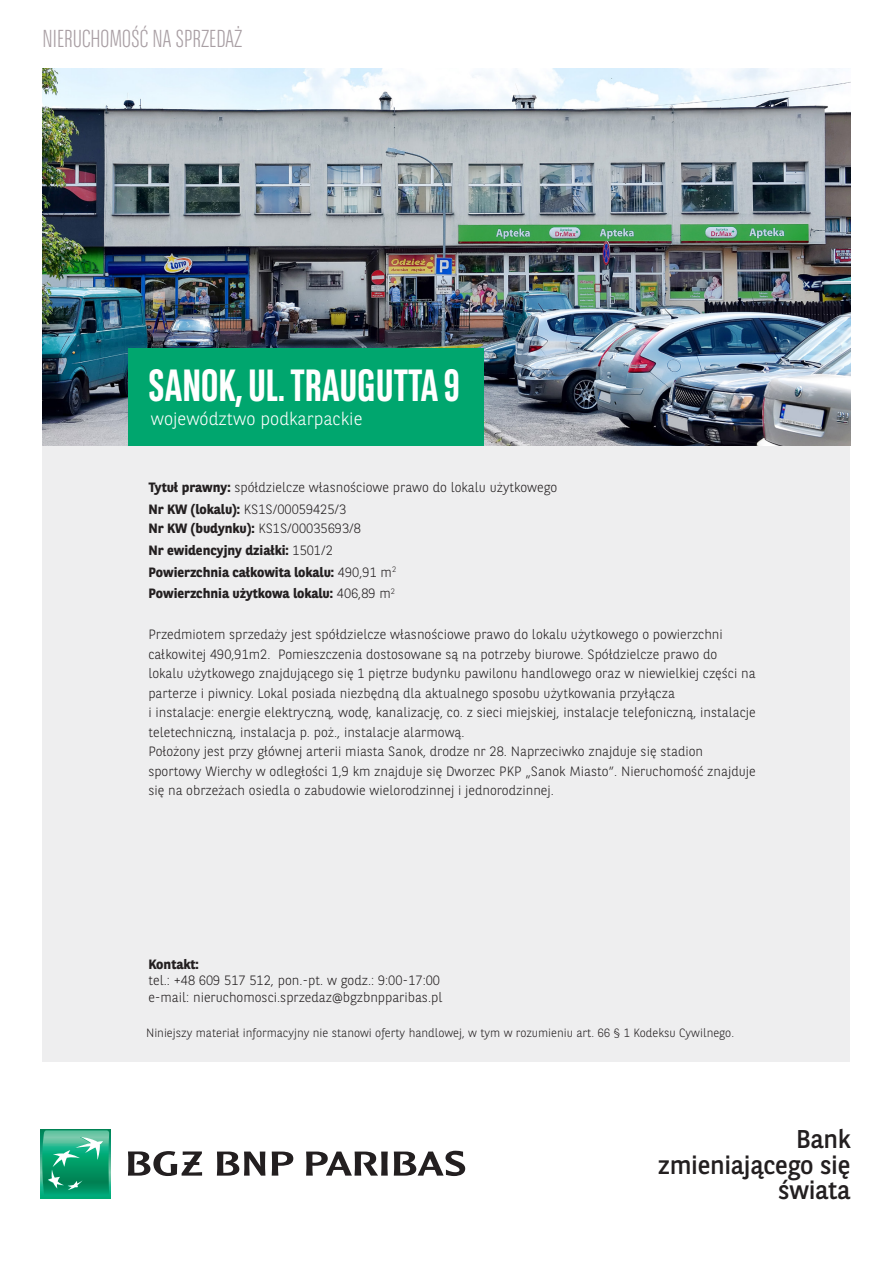
<style>
.page{position:relative;width:893px;height:1263px;background:#fff}
.page>*{position:absolute;margin:0;border:0;box-sizing:border-box;transform-origin:0 0}
.t1{font:700 45px "BNPP Sans Condensed";color:#fff}
.t2{font:25.65px/25.7px "BNPP Sans";letter-spacing:-.01em;color:#231f20;text-align:right}
.t3{font:300 24.45px "BNPP Sans Condensed";color:#a89ea3}
.t4{font:300 18px "BNPP Sans";color:#fff}
.t5{font:300 13.5px/19.5px "BNPP Sans";color:#231f20}
.t6{font:700 13.5px "BNPP Sans";color:#231f20}
.t7{font:300 12px "BNPP Sans";color:#231f20}
.s1{font-weight:700}
.s2{font-weight:300}
</style>
<div class="page">
<div style="left:43px;top:68px;width:807px;height:994px;background:#eeeeef"></div>
<img style="left:43px;top:68px;width:807px;height:377px">
<div style="left:128px;top:348px;width:356px;height:97px;background:#00a66e"></div>
<svg style="left:41px;top:1129px;width:70px;height:70px"></svg>
<svg style="left:42px;top:1130px;width:67px;height:66px;background:#2cab82"></svg>
<svg style="left:217px;top:1151px;width:48px;height:24px"></svg>
<svg style="left:272px;top:1151px;width:21px;height:24px"></svg>
<svg style="left:306px;top:1151px;width:82px;height:24px"></svg>
<svg style="left:394px;top:1151px;width:71px;height:25px"></svg>
<svg style="left:128px;top:1151px;width:74px;height:25px"></svg>
<p class="t3" style="left:43px;top:23px;width:201px">NIERUCHOMOŚĆ NA SPRZEDAŻ</p>
<p class="t1" style="left:148px;top:359px;width:313px">SANOK, UL. TRAUGUTTA 9</p>
<p class="t4" style="left:151px;top:407px;width:213px">województwo podkarpackie</p>
<p class="t5" style="left:148px;top:477px;width:410px"><span class="s1">Tytuł prawny:</span> spółdzielcze własnościowe prawo do lokalu użytkowego</p>
<p class="t5" style="left:148px;top:499px;width:214px"><span class="s1">Nr KW (lokalu):</span> KS1S/00059425/3<br><span class="s1">Nr KW (budynku):</span> KS1S/00035693/8</p>
<p class="t6" style="left:148px;top:541px;width:186px">Nr ewidencyjny działki: <span class="s2">1501/2</span></p>
<p class="t6" style="left:148px;top:563px;width:249px">Powierzchnia całkowita lokalu: <span class="s2">490,91 m</span><sup>2</sup></p>
<p class="t6" style="left:148px;top:584px;width:248px">Powierzchnia użytkowa lokalu: <span class="s2">406,89 m</span><sup>2</sup></p>
<p class="t5" style="left:148px;top:624px;width:609px">Przedmiotem sprzedaży jest spółdzielcze własnościowe prawo do lokalu użytkowego o powierzchni całkowitej 490,91m2. Pomieszczenia dostosowane są na potrzeby biurowe. Spółdzielcze prawo do<br>lokalu użytkowego znajdującego się 1 piętrze budynku pawilonu handlowego oraz w niewielkiej części na parterze i piwnicy. Lokal posiada niezbędną dla aktualnego sposobu użytkowania przyłącza<br>i instalacje: energie elektryczną, wodę, kanalizację, co. z sieci miejskiej, instalacje telefoniczną, instalacje teletechniczną, instalacja p. poż., instalacje alarmową.<br>Położony jest przy głównej arterii miasta Sanok, drodze nr 28. Naprzeciwko znajduje się stadion sportowy Wierchy w odległości 1,9 km znajduje się Dworzec PKP „Sanok Miasto”. Nieruchomość znajduje się na obrzeżach osiedla o zabudowie wielorodzinnej i jednorodzinnej.</p>
<p class="t6" style="left:148px;top:955px;width:52px">Kontakt:</p>
<p class="t5" style="left:148px;top:970px;width:293px">tel.: +48 609 517 512, pon.-pt. w godz.: 9:00-17:00</p>
<p class="t5" style="left:148px;top:986px;width:296px">e-mail: nieruchomosci.sprzedaz@bgzbnpparibas.pl</p>
<p class="t7" style="left:146px;top:1025px;width:590px">Niniejszy materiał informacyjny nie stanowi oferty handlowej, w tym w rozumieniu art. 66 § 1 Kodeksu Cywilnego.</p>
<p class="t2" style="left:658px;top:1125px;width:194px">Bank zmieniającego się świata</p>
</div>
